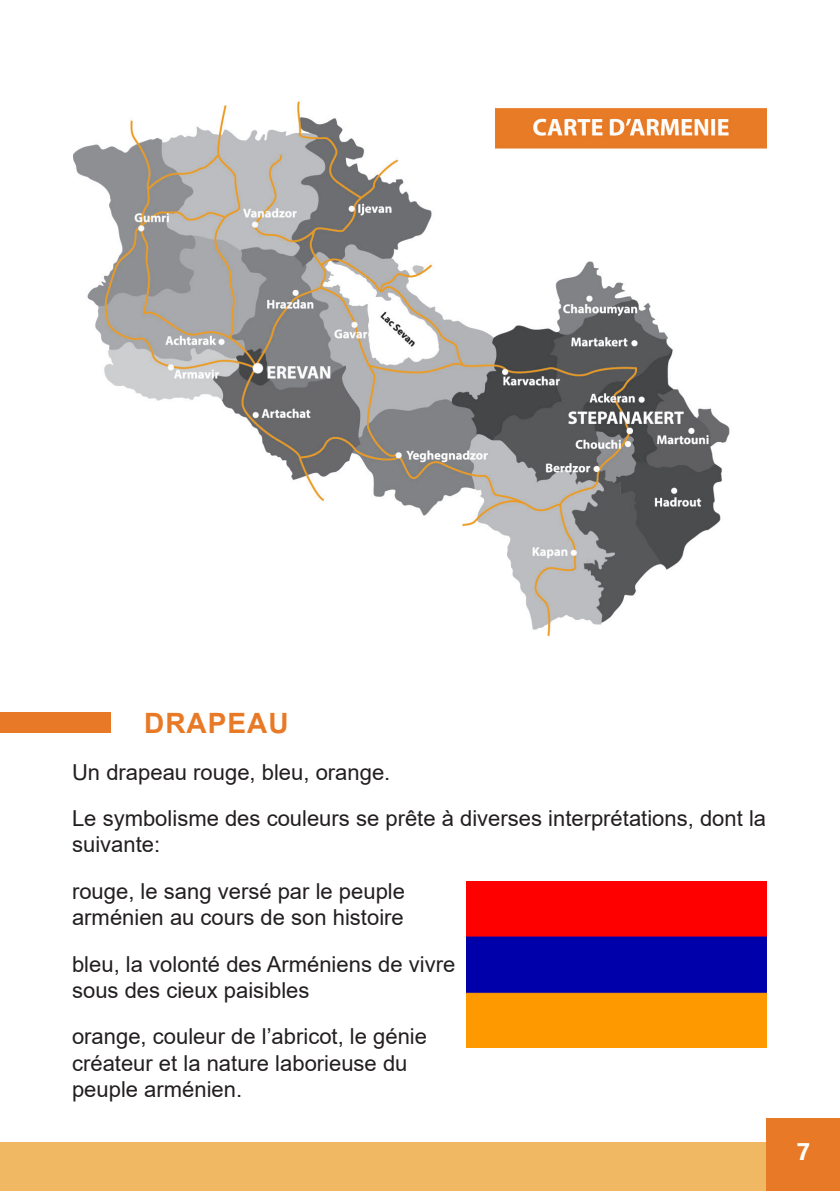
<style>
.page{position:relative;width:840px;height:1191px;background:#fff}
.page>*{position:absolute;margin:0;border:0;box-sizing:border-box;transform-origin:0 0}
.t1{font:700 28px "Arial";letter-spacing:.035em;color:#e87a27}
.t2{font:700 24px "Segoe UI";color:#fff}
.t3{font:22px/26.4px "Arial";color:#231f20}
</style>
<div class="page">
<div style="left:0;top:1142px;width:839px;height:49px;background:#f0b862"></div>
<div style="left:766px;top:1119px;width:73px;height:72px;background:#e87a27"></div>
<img style="left:74px;top:101px;width:691px;height:534px">
<div style="left:0;top:712px;width:111px;height:21px;background:#e87a27"></div>
<img style="left:466px;top:881px;width:300px;height:166px">
<p class="t1" style="left:144px;top:703px;width:146px">DRAPEAU</p>
<p class="t3" style="left:72px;top:758px;width:319px">Un drapeau rouge, bleu, orange.</p>
<p class="t3" style="left:72px;top:805px;width:695px">Le symbolisme des couleurs se prête à diverses interprétations, dont la suivante:</p>
<p class="t3" style="left:72px;top:877px;width:334px">rouge, le sang versé par le peuple arménien au cours de son histoire</p>
<p class="t3" style="left:72px;top:950px;width:384px">bleu, la volonté des Arméniens de vivre sous des cieux paisibles</p>
<p class="t3" style="left:72px;top:1023px;width:356px">orange, couleur de l’abricot, le génie créateur et la nature laborieuse du peuple arménien.</p>
<p class="t2" style="left:796px;top:1129px;width:15px">7</p>
</div>
